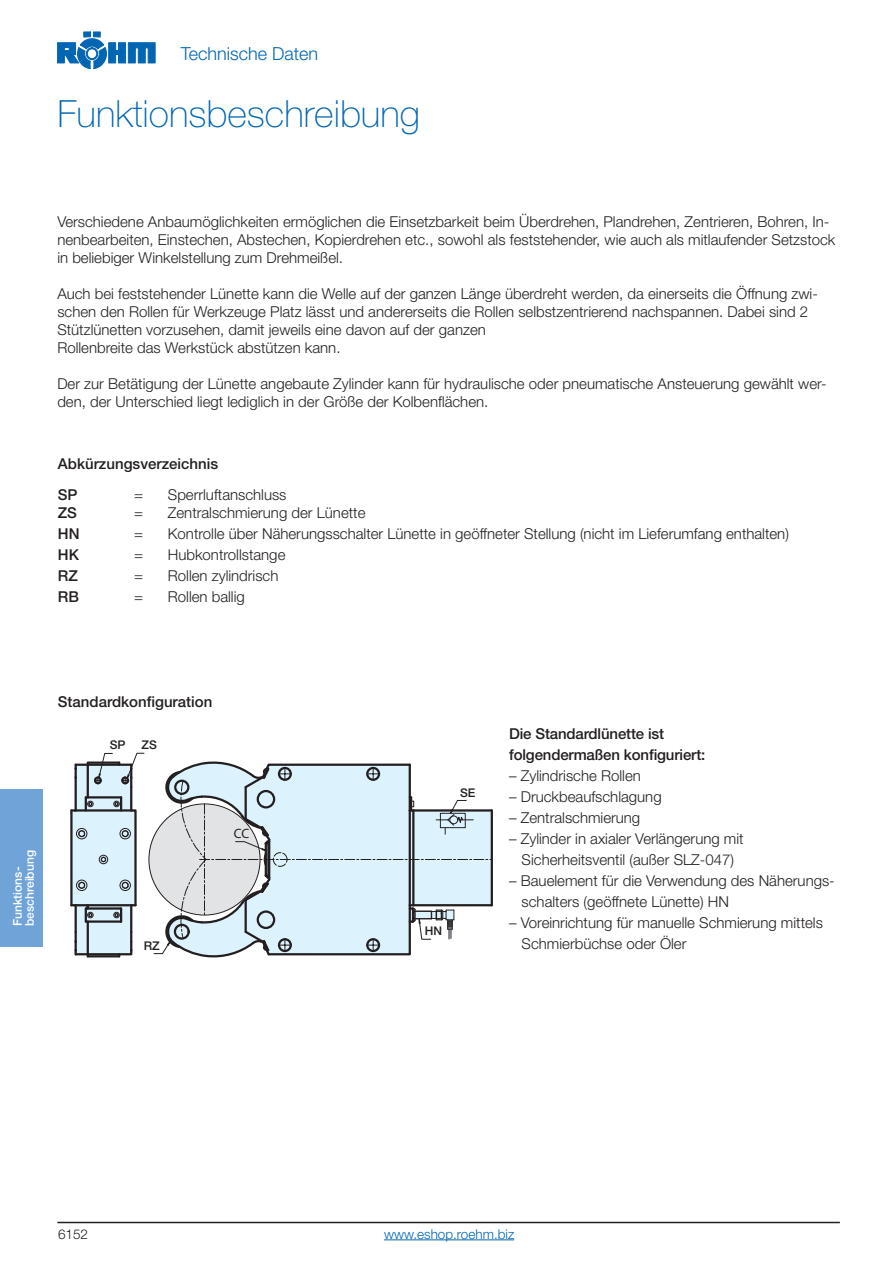
<style>
.page{position:relative;width:893px;height:1263px;background:#fff}
.page>*{position:absolute;margin:0;border:0;box-sizing:border-box;transform-origin:0 0}
.t1{font:100 37.5px "Helvetica Neue LT Std";color:#0066b3}
.t2{font:300 18px "Helvetica Neue LT Std";color:#0066b3}
.t3{font:300 15px/18px "Helvetica Neue LT Std";color:#231f20}
.t4{font:500 15px/18px "Helvetica Neue LT Std";color:#231f20}
.t5{font:300 13.5px "Helvetica Neue LT Std";color:#0066b3}
.t6{font:300 13.5px "Helvetica Neue LT Std";color:#231f20}
.t7{font:13.5px "Helvetica Neue";color:#231f20}
.t8{font:500 12px/12px "Helvetica Neue LT Std";color:#fff}
.t9{font:500 12px "Helvetica Neue LT Std";color:#231f20}
</style>
<div class="page">
<svg style="left:57px;top:32px;width:98px;height:37px"></svg>
<div style="left:86px;top:48px;width:12px;height:12px;border:1px solid #0066b3;border-radius:50%"></div>
<div style="left:87px;top:49px;width:10px;height:10px;border:1px solid #0066b3;border-radius:50%"></div>
<hr style="left:57px;top:1222px;width:783px;height:1px;background:#231f20">
<hr style="left:70px;top:810px;width:3px;height:95px;background:#231f20">
<hr style="left:491px;top:810px;width:2px;height:95px;background:#231f20">
<svg style="left:71px;top:753px;width:421px;height:205px"></svg>
<hr style="left:409px;top:810px;width:2px;height:95px;background:#231f20">
<hr style="left:265px;top:843px;width:2px;height:33px;background:#231f20">
<div style="left:0;top:789px;width:42px;height:158px;background:#70a4d8"></div>
<hr style="left:384px;top:1240px;width:130px;height:1px;background:#0066b3">
<p class="t2" style="left:181px;top:47px;width:139px">Technische Daten</p>
<h1 class="t1" style="left:57px;top:100px;width:364px">Funktionsbeschreibung</h1>
<p class="t3" style="left:57px;top:214px;width:779px">Verschiedene Anbaumöglichkeiten ermöglichen die Einsetzbarkeit beim Überdrehen, Plandrehen, Zentrieren, Bohren, In&shy;nenbearbeiten, Einstechen, Abstechen, Kopierdrehen etc., sowohl als feststehender, wie auch als mitlaufender Setzstock in beliebiger Winkelstellung zum Drehmeißel.</p>
<p class="t3" style="left:57px;top:286px;width:762px">Auch bei feststehender Lünette kann die Welle auf der ganzen Länge überdreht werden, da einerseits die Öffnung zwi&shy;schen den Rollen für Werkzeuge Platz lässt und andererseits die Rollen selbstzentrierend nachspannen. Dabei sind 2<br>Stützlünetten vorzusehen, damit jeweils eine davon auf der ganzen<br>Rollenbreite das Werkstück abstützen kann.</p>
<p class="t3" style="left:57px;top:376px;width:771px">Der zur Betätigung der Lünette angebaute Zylinder kann für hydraulische oder pneumatische Ansteuerung gewählt wer&shy;den, der Unterschied liegt lediglich in der Größe der Kolbenflächen.</p>
<p class="t4" style="left:58px;top:456px;width:162px">Abkürzungsverzeichnis</p>
<p class="t4" style="left:58px;top:487px;width:21px">SP<br>ZS</p>
<p class="t3" style="left:134px;top:487px;width:10px">= =</p>
<p class="t3" style="left:168px;top:487px;width:199px">Sperrluftanschluss<br>Zentralschmierung der Lünette</p>
<p class="t4" style="left:58px;top:526px;width:23px">HN</p>
<p class="t3" style="left:134px;top:526px;width:10px">=</p>
<p class="t3" style="left:168px;top:526px;width:622px">Kontrolle über Näherungsschalter Lünette in geöffneter Stellung (nicht im Lieferumfang enthalten)</p>
<p class="t4" style="left:58px;top:547px;width:23px">HK</p>
<p class="t3" style="left:134px;top:547px;width:10px">=</p>
<p class="t3" style="left:168px;top:547px;width:119px">Hubkontrollstange</p>
<p class="t4" style="left:58px;top:568px;width:22px">RZ</p>
<p class="t3" style="left:134px;top:568px;width:10px">=</p>
<p class="t3" style="left:168px;top:568px;width:112px">Rollen zylindrisch</p>
<p class="t4" style="left:58px;top:589px;width:23px">RB</p>
<p class="t3" style="left:134px;top:589px;width:10px">=</p>
<p class="t3" style="left:168px;top:589px;width:78px">Rollen ballig</p>
<p class="t4" style="left:58px;top:694px;width:156px">Standardkonfiguration</p>
<p class="t9" style="left:110px;top:740px;width:17px">SP</p>
<p class="t9" style="left:142px;top:740px;width:17px">ZS</p>
<p class="t8" style="left:13px;top:926px;width:77px;rotate:-90deg">Funktions&shy;beschreibung</p>
<p class="t9" style="left:144px;top:942px;width:18px">RZ</p>
<p class="t7" style="left:234px;top:829px;width:17px">CC</p>
<p class="t9" style="left:460px;top:789px;width:17px">SE</p>
<p class="t9" style="left:425px;top:926px;width:19px">HN</p>
<p class="t4" style="left:509px;top:725px;width:198px;line-height:21px">Die Standardlünette ist folgendermaßen konfiguriert:</p>
<p class="t3" style="left:509px;top:768px;width:133px">– Zylindrische Rollen</p>
<p class="t3" style="left:509px;top:789px;width:154px">– Druckbeaufschlagung</p>
<p class="t3" style="left:509px;top:810px;width:133px">– Zentralschmierung</p>
<p class="t3" style="left:509px;top:830px;width:236px;line-height:21px;text-align:center">– Zylinder in axialer Verlängerung mit<br>Sicherheitsventil (außer SLZ-047)</p>
<p class="t3" style="left:522px;top:872px;width:315px;line-height:21px;text-indent:-13px">– Bauelement für die Verwendung des Näherungs&shy;schalters (geöffnete Lünette) HN</p>
<p class="t3" style="left:522px;top:914px;width:303px;line-height:21px;text-indent:-13px">– Voreinrichtung für manuelle Schmierung mittels<br>Schmierbüchse oder Öler</p>
<p class="t6" style="left:58px;top:1229px;width:32px">6152</p>
<p class="t5" style="left:384px;top:1229px;width:132px">www.eshop.roehm.biz</p>
</div>
